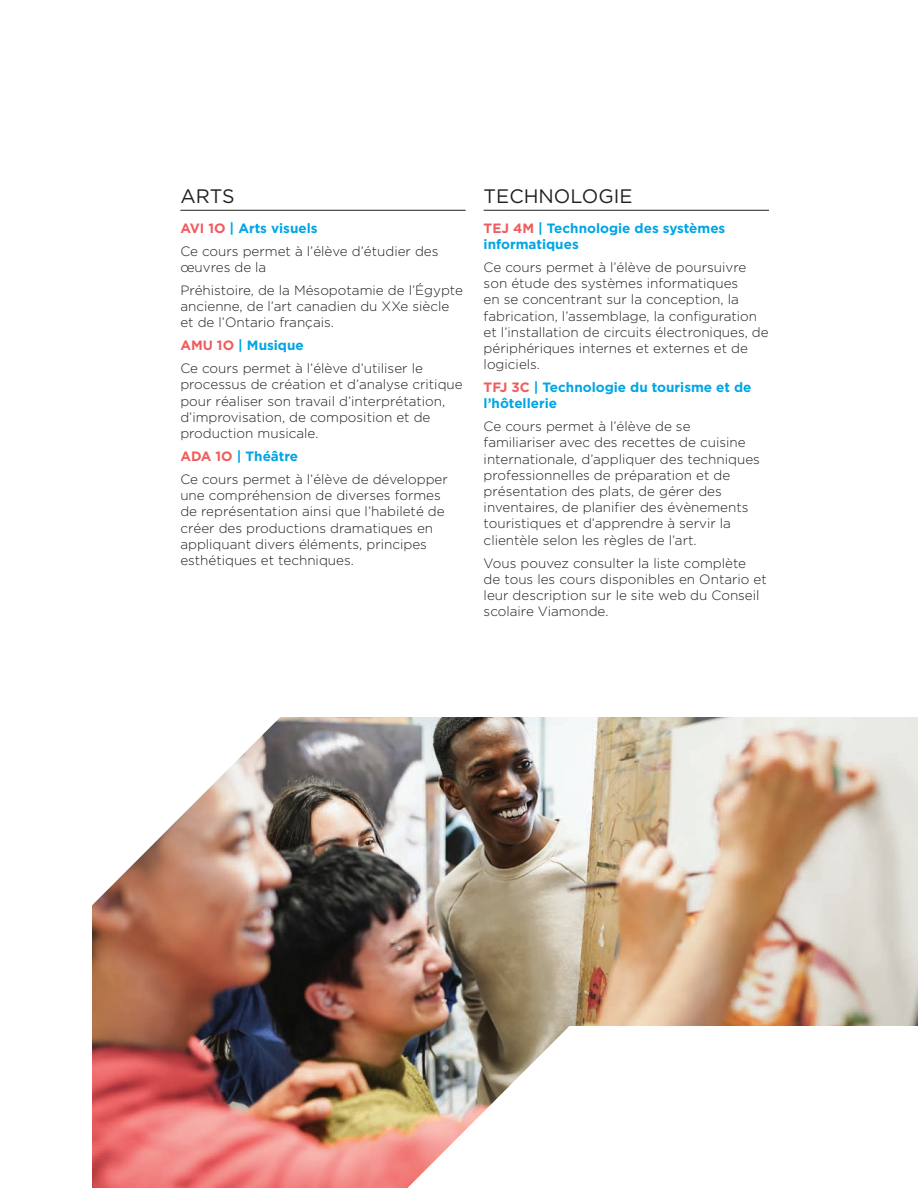
<style>
.page{position:relative;width:918px;height:1188px;background:#fff}
.page>*{position:absolute;margin:0;border:0;box-sizing:border-box;transform-origin:0 0}
.t1{font:19.5px "Gotham";color:#231f20}
.t2{font:300 13.5px/16.2px "Gotham";color:#231f20}
.t3{font:700 13.5px/16.2px "Gotham";color:#00a5e3}
.s1{font-weight:700;color:#f05c5e}
.s2{font-weight:700;color:#00a5e3}
.s3{color:#f05c5e}
</style>
<div class="page">
<hr style="left:180px;top:210px;width:286px;height:1px;background:#231f20">
<hr style="left:484px;top:210px;width:285px;height:1px;background:#231f20">
<img style="left:93px;top:717px;width:825px;height:471px">
<img style="left:92px;top:717px;width:257px;height:377px">
<img style="left:124px;top:1026px;width:794px;height:162px">
<h1 class="t1" style="left:180px;top:185px;width:53px">ARTS</h1>
<p class="t2" style="left:180px;top:216px;width:260px;line-height:23px"><span class="s1">AVI 1O</span> <span class="s2">| Arts visuels<br></span>Ce cours permet à l’élève d’étudier des</p>
<p class="t2" style="left:180px;top:256px;width:284px;line-height:23px">œuvres de la<br>Préhistoire, de la Mésopotamie de l’Égypte</p>
<p class="t2" style="left:180px;top:298px;width:271px">ancienne, de l’art canadien du XXe siècle et de l’Ontario français.</p>
<p class="t2" style="left:180px;top:334px;width:244px;line-height:23px"><span class="s1">AMU 1O</span> <span class="s2">| Musique<br></span>Ce cours permet à l’élève d’utiliser le</p>
<p class="t2" style="left:180px;top:376px;width:284px">processus de création et d’analyse critique pour réaliser son travail d’interprétation, d’improvisation, de composition et de production musicale.</p>
<p class="t2" style="left:180px;top:445px;width:269px;line-height:23px"><span class="s1">ADA 1O</span> <span class="s2">| Théâtre<br></span>Ce cours permet à l’élève de développer</p>
<p class="t2" style="left:180px;top:487px;width:266px">une compréhension de diverses formes de représentation ainsi que l’habileté de créer des productions dramatiques en appliquant divers éléments, principes esthétiques et techniques.</p>
<h1 class="t1" style="left:484px;top:185px;width:150px">TECHNOLOGIE</h1>
<p class="t3" style="left:484px;top:220px;width:243px"><span class="s3">TEJ 4M</span> | Technologie des systèmes informatiques</p>
<p class="t2" style="left:484px;top:259px;width:287px">Ce cours permet à l’élève de poursuivre son étude des systèmes informatiques<br>en se concentrant sur la conception, la fabrication, l’assemblage, la configuration et l’installation de circuits électroniques, de périphériques internes et externes et de logiciels.</p>
<p class="t3" style="left:484px;top:379px;width:269px"><span class="s3">TFJ 3C</span> | Technologie du tourisme et de l’hôtellerie</p>
<p class="t2" style="left:484px;top:418px;width:278px">Ce cours permet à l’élève de se familiariser avec des recettes de cuisine internationale, d’appliquer des techniques professionnelles de préparation et de présentation des plats, de gérer des inventaires, de planifier des évènements touristiques et d’apprendre à servir la clientèle selon les règles de l’art.</p>
<p class="t2" style="left:484px;top:555px;width:285px">Vous pouvez consulter la liste complète<br>de tous les cours disponibles en Ontario et leur description sur le site web du Conseil scolaire Viamonde.</p>
</div>
